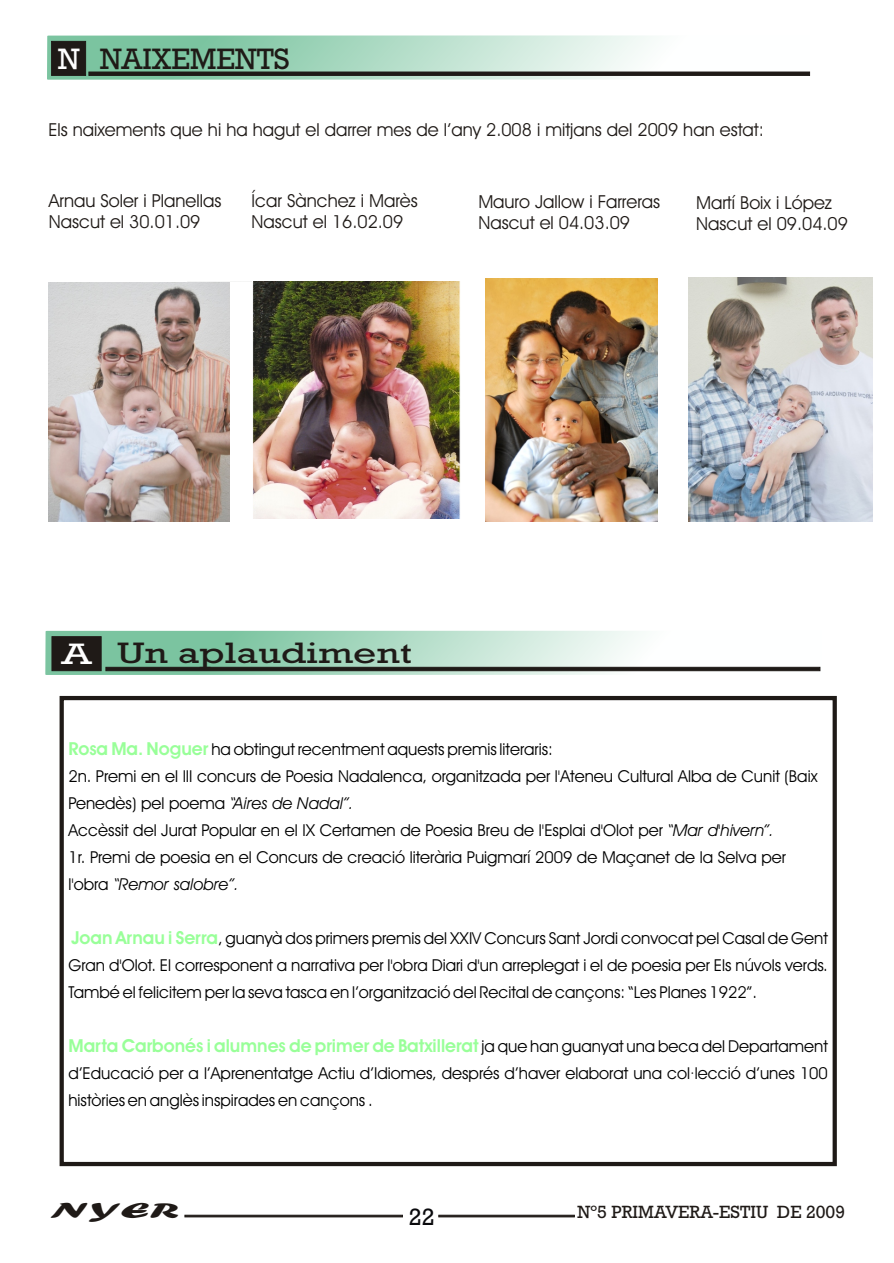
<style>
.page{position:relative;width:894px;height:1263px;background:#fff}
.page>*{position:absolute;margin:0;border:0;box-sizing:border-box;transform-origin:0 0}
.t1{font:30px "Rockwell";color:#1f1a17;scale:1.35 1}
.t2{font:30px "Rockwell";color:#1f1a17}
.t3{font:24px "Rockwell";color:#0a0a0d}
.t4{font:22.5px "Forte";color:#1f1a17;scale:2.11 1}
.t5{font:18px/21.6px "Avant Garde Bk BT";color:#1f1a17}
.t6{font:700 18px "Avant Garde Bk BT";color:#9f9}
.t7{font:18px "Rockwell";color:#1f1a17}
.t8{font:16.5px/27px "Avant Garde Bk BT";color:#000}
.s1{color:#fff}
.s2{font-weight:700;font-size:18px;color:#9f9}
.s3{font-style:italic}
.s4{font-weight:400;font-size:16.5px;color:#000}
</style>
<div class="page">
<svg style="left:47px;top:35px;width:763px;height:45px"></svg>
<hr style="left:89px;top:72px;width:721px;height:4px;background:#1f1a17">
<div style="left:51px;top:41px;width:35px;height:35px;background:#1f1a17"></div>
<img style="left:253px;top:282px;width:207px;height:237px">
<div style="left:185px;top:1215px;width:218px;height:2px;background:#1f1a17;border:1px solid #1f1a17"></div>
<div style="left:439px;top:1215px;width:136px;height:2px;background:#1f1a17;border:1px solid #1f1a17"></div>
<img style="left:49px;top:283px;width:180px;height:238px">
<img style="left:688px;top:277px;width:185px;height:244px">
<img style="left:485px;top:279px;width:172px;height:243px">
<div style="left:60px;top:696px;width:777px;height:470px;border:4px solid #1f1a17"></div>
<svg style="left:45px;top:631px;width:776px;height:44px"></svg>
<svg style="left:106px;top:667px;width:714px;height:4px;background:#231f1c"></svg>
<div style="left:52px;top:637px;width:49px;height:34px;background:#1f1a17"></div>
<h1 class="t2" style="left:58px;top:48px;width:233px"><span class="s1">N</span> NAIXEMENTS</h1>
<p class="t5" style="left:49px;top:121px;width:717px">Els naixements que hi ha hagut el darrer mes de l’any 2.008 i mitjans del 2009 han estat:</p>
<p class="t5" style="left:252px;top:191px;width:168px">Ícar Sànchez i Marès<br>Nascut el 16.02.09</p>
<p class="t5" style="left:49px;top:191px;width:174px">Arnau Soler i Planellas<br>Nascut el 30.01.09</p>
<p class="t5" style="left:696px;top:193px;width:153px">Martí Boix i López<br>Nascut el 09.04.09</p>
<p class="t5" style="left:478px;top:192px;width:183px">Mauro Jallow i Farreras<br>Nascut el 04.03.09</p>
<h1 class="t1" style="left:61px;top:642px;width:261px"><span class="s1">A</span> Un aplaudiment</h1>
<p class="t8" style="left:68px;top:737px;width:486px"><span class="s2">Rosa Ma. Noguer</span> ha obtingut recentment aquests premis literaris:</p>
<p class="t8" style="left:68px;top:764px;width:751px">2n. Premi en el III concurs de Poesia Nadalenca, organitzada per l'Ateneu Cultural Alba de Cunit (Baix Penedès) pel poema <span class="s3">“Aires de Nadal”.<br></span>Accèssit del Jurat Popular en el IX Certamen de Poesia Breu de l'Esplai d'Olot per <span class="s3">“Mar d'hivern”.<br></span>1r. Premi de poesia en el Concurs de creació literària Puigmarí 2009 de Maçanet de la Selva per l'obra <span class="s3">“Remor salobre”.</span></p>
<p class="t8" style="left:71px;top:926px;width:758px"><span class="s2">Joan Arnau i Serra</span>, guanyà dos primers premis del XXIV Concurs Sant Jordi convocat pel Casal de Gent</p>
<p class="t8" style="left:68px;top:953px;width:761px">Gran d'Olot. El corresponent a narrativa per l'obra Diari d'un arreplegat i el de poesia per Els núvols verds.<br>També el felicitem per la seva tasca en l’organització del Recital de cançons: “Les Planes 1922”.</p>
<p class="t6" style="left:68px;top:1038px;width:761px">Marta Carbonés i alumnes de primer de Batxillerat <span class="s4">ja que han guanyat una beca del Departament</span></p>
<p class="t8" style="left:68px;top:1061px;width:761px">d’Educació per a l’Aprenentatge Actiu d’Idiomes, després d’haver elaborat una col·lecció d’unes 100 històries en anglès inspirades en cançons .</p>
<h3 class="t4" style="left:50px;top:1203px;width:63px">NYER</h3>
<h2 class="t3" style="left:409px;top:1209px;width:28px">22</h2>
<p class="t7" style="left:578px;top:1205px;width:269px">Nº5 PRIMAVERA-ESTIU DE 2009</p>
</div>
